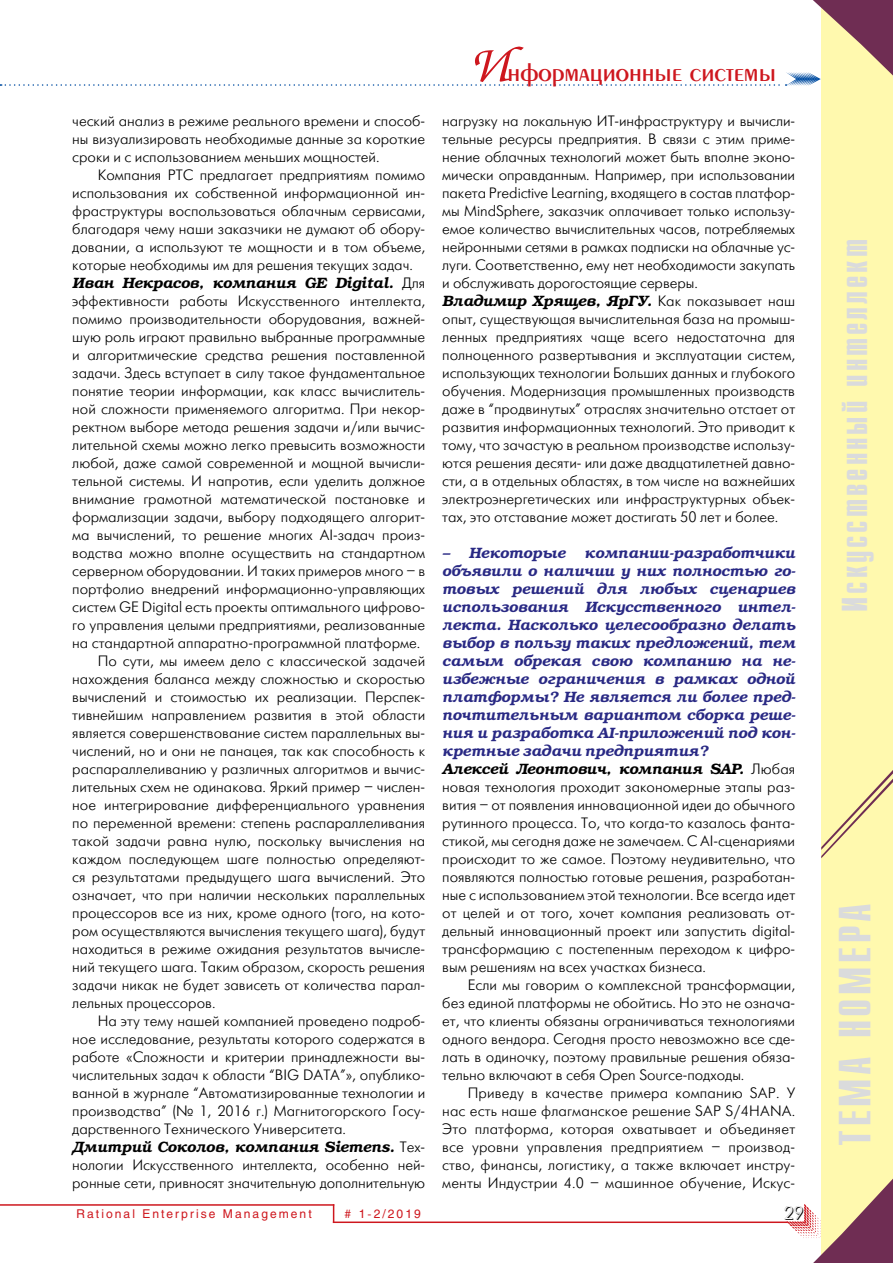
<style>
.page{position:relative;width:893px;height:1263px;background:#fff}
.page>*{position:absolute;margin:0;border:0;box-sizing:border-box;transform-origin:0 0}
.t1{font:700 45px "Compact C";letter-spacing:.08em;color:#dadbdc}
.t2{font:700 36px "Compact C";letter-spacing:.08em;color:#dadbdc}
.t3{font:27px "Penta Demi";color:#ce171e}
.t4{font:18px "Futuris Shadow C";color:#000}
.t5{font:15px/18px "Futuris Light C";color:#000;text-align:justify}
.t6{font:italic 600 15px/18px "Bookman C";color:#292984}
.t7{font:italic 600 15px "Bookman C";letter-spacing:-.01em;color:#000}
.t8{font:12px "Helios";letter-spacing:.17em;color:#ce171e}
.s1{font-family:"Futuris Light C";font-weight:400;font-style:normal}
.s2{font-family:"Zapf Chancery C";font-size:54px}
.s3{color:#000}
.s4{font-family:"Futuris Light C";font-weight:400;font-style:normal;color:#000}
</style>
<div class="page">
<hr style="left:0;top:1204px;width:334px;height:2px;background:#ce171e">
<svg style="left:333px;top:1206px;width:1px;height:15px"></svg>
<hr style="left:333px;top:1221px;width:455px;height:2px;background:#ce171e">
<div style="left:821px;top:0;width:72px;height:1263px;background:#fff9ae"></div>
<svg style="left:821px;top:770px;width:72px;height:88px"></svg>
<svg style="left:0;top:0;width:893px;height:86px"></svg>
<svg style="left:787px;top:1178px;width:106px;height:85px"></svg>
<p class="t5" style="left:72px;top:112px;width:354px">ческий анализ в режиме реального времени и способ&shy;ны визуализировать необходимые данные за короткие сроки и с использованием меньших мощностей.</p>
<p class="t5" style="left:72px;top:166px;width:354px;text-indent:26px">Компания РТС предлагает предприятиям помимо использования их собственной информационной ин&shy;фраструктуры воспользоваться облачным сервисами, благодаря чему наши заказчики не думают об обору&shy;довании, а используют те мощности и в том объеме, которые необходимы им для решения текущих задач.</p>
<p class="t7" style="left:72px;top:274px;width:354px">Иван Некрасов, компания GE Digital. <span class="s1">Для</span></p>
<p class="t5" style="left:72px;top:292px;width:354px">эффективности работы Искусственного интеллекта,</p>
<p class="t5" style="left:72px;top:310px;width:354px">помимо производительности оборудования, важней-</p>
<p class="t5" style="left:72px;top:328px;width:354px">шую роль играют правильно выбранные программные</p>
<p class="t5" style="left:72px;top:346px;width:354px">и алгоритмические средства решения поставленной</p>
<p class="t5" style="left:72px;top:364px;width:354px">задачи. Здесь вступает в силу такое фундаментальное</p>
<p class="t5" style="left:72px;top:382px;width:354px">понятие теории информации, как класс вычислитель-</p>
<p class="t5" style="left:72px;top:400px;width:354px">ной сложности применяемого алгоритма. При некор-</p>
<p class="t5" style="left:72px;top:418px;width:354px">ректном выборе метода решения задачи и/или вычис-</p>
<p class="t5" style="left:72px;top:436px;width:354px">лительной схемы можно легко превысить возможности</p>
<p class="t5" style="left:72px;top:454px;width:354px">любой, даже самой современной и мощной вычисли-</p>
<p class="t5" style="left:72px;top:472px;width:354px">тельной системы. И напротив, если уделить должное</p>
<p class="t5" style="left:72px;top:490px;width:354px">внимание грамотной математической постановке и</p>
<p class="t5" style="left:72px;top:508px;width:354px">формализации задачи, выбору подходящего алгорит-</p>
<p class="t5" style="left:72px;top:526px;width:354px">ма вычислений, то решение многих AI-задач произ-</p>
<p class="t5" style="left:72px;top:544px;width:354px">водства можно вполне осуществить на стандартном</p>
<p class="t5" style="left:72px;top:562px;width:354px">серверном оборудовании. И таких примеров много – в</p>
<p class="t5" style="left:72px;top:580px;width:354px">портфолио внедрений информационно-управляющих</p>
<p class="t5" style="left:72px;top:598px;width:354px">систем GE Digital есть проекты оптимального цифрово-</p>
<p class="t5" style="left:72px;top:616px;width:354px">го управления целыми предприятиями, реализованные</p>
<p class="t5" style="left:72px;top:634px;width:350px">на стандартной аппаратно-программной платформе.</p>
<p class="t5" style="left:98px;top:652px;width:329px">По сути, мы имеем дело с классической задачей</p>
<p class="t5" style="left:72px;top:670px;width:354px">нахождения баланса между сложностью и скоростью</p>
<p class="t5" style="left:72px;top:688px;width:354px">вычислений и стоимостью их реализации. Перспек-</p>
<p class="t5" style="left:72px;top:706px;width:354px">тивнейшим направлением развития в этой области</p>
<p class="t5" style="left:72px;top:724px;width:354px">является совершенствование систем параллельных вы-</p>
<p class="t5" style="left:72px;top:742px;width:354px">числений, но и они не панацея, так как способность к</p>
<p class="t5" style="left:72px;top:760px;width:354px">распараллеливанию у различных алгоритмов и вычис-</p>
<p class="t5" style="left:72px;top:778px;width:354px">лительных схем не одинакова. Яркий пример – числен-</p>
<p class="t5" style="left:72px;top:796px;width:354px">ное интегрирование дифференциального уравнения</p>
<p class="t5" style="left:72px;top:814px;width:354px">по переменной времени: степень распараллеливания</p>
<p class="t5" style="left:72px;top:832px;width:354px">такой задачи равна нулю, поскольку вычисления на</p>
<p class="t5" style="left:72px;top:850px;width:354px">каждом последующем шаге полностью определяют-</p>
<p class="t5" style="left:72px;top:868px;width:354px">ся результатами предыдущего шага вычислений. Это</p>
<p class="t5" style="left:72px;top:886px;width:354px">означает, что при наличии нескольких параллельных</p>
<p class="t5" style="left:72px;top:904px;width:354px">процессоров все из них, кроме одного (того, на кото-</p>
<p class="t5" style="left:72px;top:922px;width:354px">ром осуществляются вычисления текущего шага), будут</p>
<p class="t5" style="left:72px;top:940px;width:354px">находиться в режиме ожидания результатов вычисле-</p>
<p class="t5" style="left:72px;top:958px;width:354px">ний текущего шага. Таким образом, скорость решения</p>
<p class="t5" style="left:72px;top:976px;width:354px">задачи никак не будет зависеть от количества парал-</p>
<p class="t5" style="left:72px;top:994px;width:145px">лельных процессоров.</p>
<p class="t5" style="left:98px;top:1012px;width:329px">На эту тему нашей компанией проведено подроб-</p>
<p class="t5" style="left:72px;top:1030px;width:354px">ное исследование, результаты которого содержатся в</p>
<p class="t5" style="left:72px;top:1048px;width:354px">работе «Сложности и критерии принадлежности вы-</p>
<p class="t5" style="left:72px;top:1066px;width:354px">числительных задач к области “BIG DATA”», опублико-</p>
<p class="t5" style="left:72px;top:1084px;width:354px">ванной в журнале “Автоматизированные технологии и</p>
<p class="t5" style="left:72px;top:1102px;width:354px">производства” (№ 1, 2016 г.) Магнитогорского Госу-</p>
<p class="t5" style="left:72px;top:1120px;width:275px">дарственного Технического Университета.</p>
<p class="t7" style="left:72px;top:1138px;width:354px">Дмитрий Соколов, компания Siemens. <span class="s1">Тех-</span></p>
<p class="t5" style="left:72px;top:1156px;width:354px">нологии Искусственного интеллекта, особенно ней&shy;ронные сети, привносят значительную дополнительную</p>
<p class="t8" style="left:77px;top:1207px;width:237px">Rational Enterprise Management</p>
<p class="t8" style="left:345px;top:1207px;width:78px"># 1-2/2019</p>
<h3 class="t3" style="left:469px;top:59px;width:309px"><span class="s2">И</span>нформационные системы</h3>
<p class="t5" style="left:442px;top:112px;width:354px">нагрузку на локальную ИТ-инфраструктуру и вычисли&shy;тельные ресурсы предприятия. В связи с этим приме&shy;нение облачных технологий может быть вполне эконо&shy;мически оправданным. Например, при использовании пакета Predictive Learning, входящего в состав платфор&shy;мы MindSphere, заказчик оплачивает только использу&shy;емое количество вычислительных часов, потребляемых нейронными сетями в рамках подписки на облачные ус&shy;луги. Соответственно, ему нет необходимости закупать и обслуживать дорогостоящие серверы.</p>
<p class="t7" style="left:442px;top:292px;width:354px">Владимир Хрящев, ЯрГУ. <span class="s1">Как показывает наш</span></p>
<p class="t5" style="left:442px;top:310px;width:354px">опыт, существующая вычислительная база на промыш&shy;ленных предприятиях чаще всего недостаточна для полноценного развертывания и эксплуатации систем, использующих технологии Больших данных и глубокого обучения. Модернизация промышленных производств даже в “продвинутых” отраслях значительно отстает от развития информационных технологий. Это приводит к тому, что зачастую в реальном производстве использу&shy;ются решения десяти- или даже двадцатилетней давно&shy;сти, а в отдельных областях, в том числе на важнейших электроэнергетических или инфраструктурных объек&shy;тах, это отставание может достигать 50 лет и более.</p>
<p class="t6" style="left:442px;top:544px;width:125px">– Некоторые</p>
<p class="t6" style="left:442px;top:544px;width:355px;text-indent:142px">компании-разработчики объявили о наличии у них полностью го&shy;товых решений для любых сценариев использования Искусственного интел&shy;лекта. Насколько целесообразно делать выбор в пользу таких предложений, тем самым обрекая свою компанию на не&shy;избежные ограничения в рамках одной платформы? Не является ли более пред&shy;почтительным вариантом сборка реше&shy;ния и разработка AI-приложений под кон&shy;кретные задачи предприятия?<br><span class="s3">Алексей Леонтович, компания SAP.</span> <span class="s4">Любая</span></p>
<p class="t5" style="left:442px;top:778px;width:354px">новая технология проходит закономерные этапы раз&shy;вития – от появления инновационной идеи до обычного рутинного процесса. То, что когда-то казалось фанта&shy;стикой, мы сегодня даже не замечаем. С AI-сценариями происходит то же самое. Поэтому неудивительно, что появляются полностью готовые решения, разработан&shy;ные с использованием этой технологии. Все всегда идет от целей и от того, хочет компания реализовать от&shy;дельный инновационный проект или запустить digital&shy;трансформацию с постепенным переходом к цифро&shy;вым решениям на всех участках бизнеса.</p>
<p class="t5" style="left:442px;top:976px;width:354px;text-indent:26px">Если мы говорим о комплексной трансформации, без единой платформы не обойтись. Но это не означа&shy;ет, что клиенты обязаны ограничиваться технологиями одного вендора. Сегодня просто невозможно все сде&shy;лать в одиночку, поэтому правильные решения обяза&shy;тельно включают в себя Open Source-подходы.</p>
<p class="t5" style="left:442px;top:1084px;width:354px;text-indent:26px">Приведу в качестве примера компанию SAP. У нас есть наше флагманское решение SAP S/4HANA.<br>Это платформа, которая охватывает и объединяет все уровни управления предприятием – производ&shy;ство, финансы, логистику, а также включает инстру&shy;менты Индустрии 4.0 – машинное обучение, Искус-</p>
<p class="t4" style="left:784px;top:1204px;width:21px">29</p>
<h2 class="t2" style="left:837px;top:612px;width:374px;rotate:-90deg">Искусственный интеллект</h2>
<h1 class="t1" style="left:833px;top:1145px;width:244px;rotate:-90deg">ТЕМА НОМЕРА</h1>
</div>
